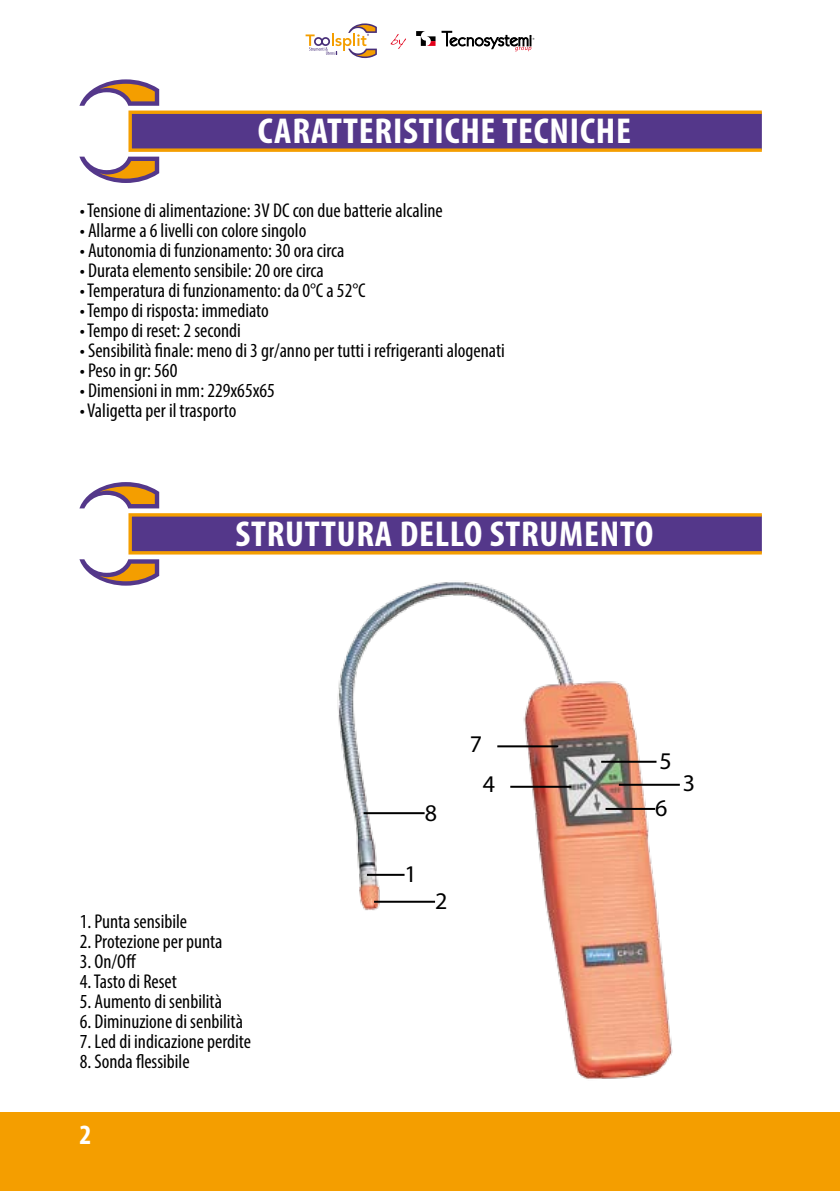
<style>
.page{position:relative;width:840px;height:1191px;background:#fff}
.page>*{position:absolute;margin:0;border:0;box-sizing:border-box;transform-origin:0 0}
.t1{font:700 condensed 36.2px "Myriad Pro";letter-spacing:.02em;color:#fff;scale:1.05 1}
.t2{font:700 condensed 28px "Myriad Pro";color:#fff}
.t3{font:24px/47.2px "Myriad Pro";color:#000}
.t4{font:condensed 20px "Myriad Pro";color:#000}
</style>
<div class="page">
<img style="left:337px;top:582px;width:339px;height:497px">
<div style="left:0;top:1112px;width:839px;height:79px;background:#f49e00"></div>
<svg style="left:79px;top:79px;width:80px;height:27px"></svg>
<svg style="left:79px;top:157px;width:80px;height:26px"></svg>
<svg style="left:79px;top:482px;width:80px;height:26px"></svg>
<svg style="left:79px;top:559px;width:80px;height:26px"></svg>
<div style="left:128px;top:110px;width:635px;height:42px;background:#54378a;border:3px solid #f49e00"></div>
<div style="left:128px;top:513px;width:635px;height:41px;background:#54378a;border:3px solid #f49e00"></div>
<hr style="left:367px;top:874px;width:37px;height:2px;background:#000">
<hr style="left:374px;top:900px;width:61px;height:2px;background:#000">
<hr style="left:363px;top:812px;width:61px;height:2px;background:#000">
<hr style="left:618px;top:783px;width:61px;height:2px;background:#000">
<hr style="left:601px;top:760px;width:55px;height:2px;background:#000">
<hr style="left:605px;top:808px;width:49px;height:2px;background:#000">
<hr style="left:510px;top:785px;width:61px;height:2px;background:#000">
<hr style="left:497px;top:745px;width:61px;height:2px;background:#000">
<svg style="left:416px;top:31px;width:19px;height:15px"></svg>
<svg style="left:441px;top:31px;width:93px;height:20px"></svg>
<svg style="left:390px;top:34px;width:16px;height:15px"></svg>
<svg style="left:305px;top:24px;width:71px;height:34px"></svg>
<h1 class="t1" style="left:258px;top:108px;width:356px">CARATTERISTICHE TECNICHE</h1>
<p class="t4" style="left:80px;top:198px;width:364px">• Tensione di alimentazione: 3V DC con due batterie alcaline</p>
<p class="t4" style="left:80px;top:218px;width:228px">• Allarme a 6 livelli con colore singolo</p>
<p class="t4" style="left:80px;top:238px;width:266px">• Autonomia di funzionamento: 30 ora circa</p>
<p class="t4" style="left:80px;top:258px;width:245px">• Durata elemento sensibile: 20 ore circa</p>
<p class="t4" style="left:80px;top:278px;width:287px">• Temperatura di funzionamento: da 0°C a 52°C</p>
<p class="t4" style="left:80px;top:298px;width:191px">• Tempo di risposta: immediato</p>
<p class="t4" style="left:80px;top:318px;width:163px">• Tempo di reset: 2 secondi</p>
<p class="t4" style="left:80px;top:338px;width:426px">• Sensibilità finale: meno di 3 gr/anno per tutti i refrigeranti alogenati</p>
<p class="t4" style="left:80px;top:358px;width:99px">• Peso in gr: 560</p>
<p class="t4" style="left:80px;top:378px;width:197px">• Dimensioni in mm: 229x65x65</p>
<p class="t4" style="left:80px;top:398px;width:158px">• Valigetta per il trasporto</p>
<h1 class="t1" style="left:235px;top:511px;width:399px">STRUTTURA DELLO STRUMENTO</h1>
<p class="t4" style="left:80px;top:909px;width:109px">1. Punta sensibile</p>
<p class="t4" style="left:80px;top:929px;width:144px">2. Protezione per punta</p>
<p class="t4" style="left:80px;top:949px;width:58px">3. On/Off</p>
<p class="t4" style="left:80px;top:969px;width:99px">4. Tasto di Reset</p>
<p class="t4" style="left:80px;top:989px;width:144px">5. Aumento di senbilità</p>
<p class="t4" style="left:80px;top:1009px;width:165px">6. Diminuzione di senbilità</p>
<p class="t4" style="left:80px;top:1029px;width:173px">7. Led di indicazione perdite</p>
<p class="t4" style="left:80px;top:1049px;width:111px">8. Sonda flessibile</p>
<h2 class="t2" style="left:79px;top:1117px;width:13px">2</h2>
<p class="t3" style="left:424px;top:788px;width:14px">8</p>
<p class="t3" style="left:404px;top:850px;width:14px">1</p>
<p class="t3" style="left:435px;top:877px;width:14px">2</p>
<p class="t3" style="left:469px;top:719px;width:14px">7</p>
<p class="t3" style="left:482px;top:760px;width:14px">4</p>
<p class="t3" style="left:654px;top:737px;width:18px">5<br>6</p>
<p class="t3" style="left:682px;top:758px;width:14px">3</p>
</div>
